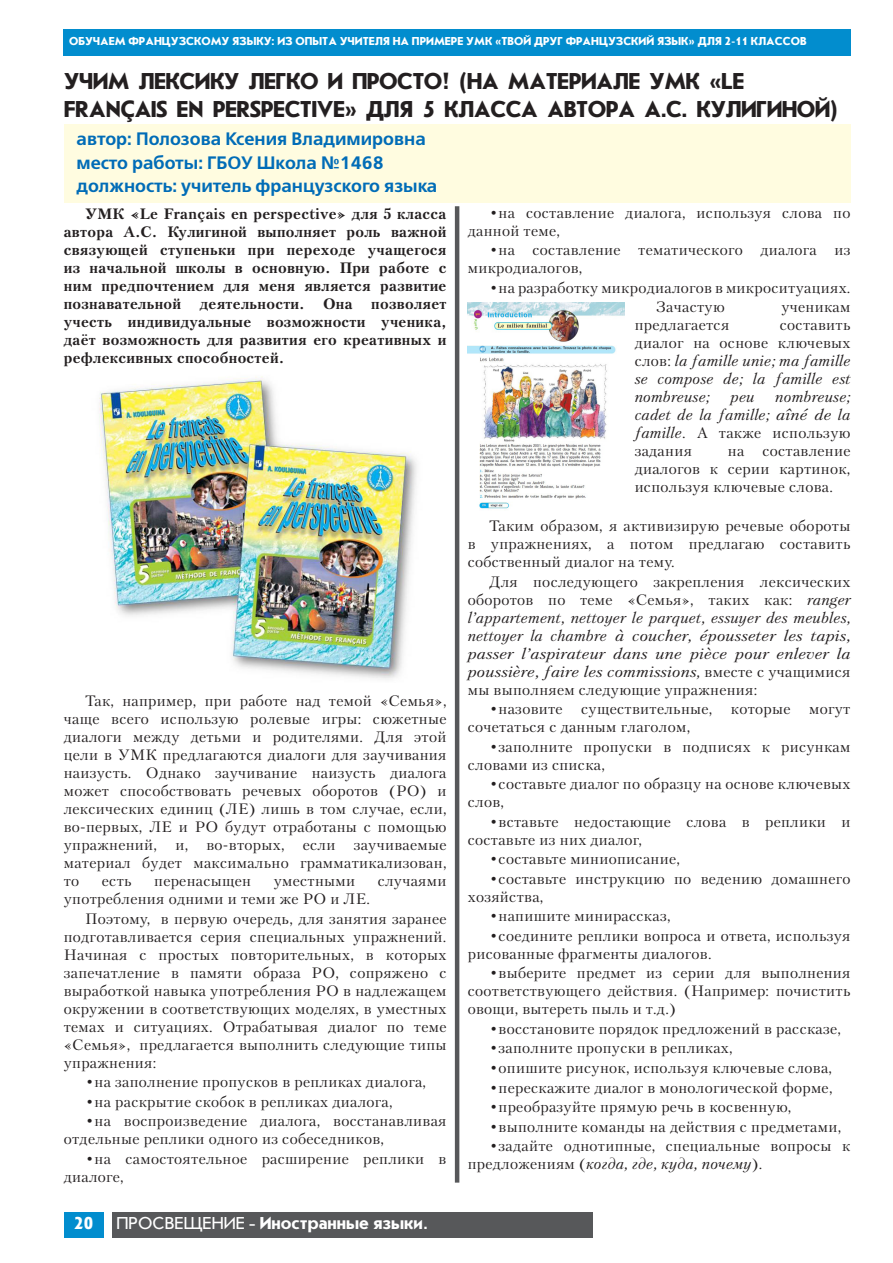
<style>
.page{position:relative;width:893px;height:1263px;background:#fff}
.page>*{position:absolute;margin:0;border:0;box-sizing:border-box;transform-origin:0 0}
.Заголовок{font:700 24px/28.5px "Journal Sans C";letter-spacing:-.025em;color:#231f20}
.Инфо_об_авторе{font:700 18px "Free Set C";color:#006cb7}
.t1{font:700 18px "Journal Sans C";color:#fff}
.Содержание_статья{font:15px/18px "Petersburg C San Pin";letter-spacing:.02em;color:#231f20}
.Содержание_статья-2{font:700 15px/18px "Petersburg C San Pin";letter-spacing:.02em;color:#231f20;text-align:justify}
.Содержание_статья-3{font:italic 15px/18px "Petersburg C San Pin";letter-spacing:.02em;color:#231f20;text-align:justify}
.t2{font:700 12px "Journal Sans C";color:#fff}
.s1{font-family:"Myanmar Text";font-size:23.25px}
.s2{font-family:"Petersburg A San Pin"}
.s3{font-weight:400}
.s4{font-style:normal}
.s5{font-style:italic}
.s6{font-family:"Petersburg A San Pin";font-style:italic}
</style>
<div class="page">
<div style="left:64px;top:1212px;width:40px;height:25px;background:#028dce"></div>
<div style="left:64px;top:30px;width:787px;height:26px;background:#028dce"></div>
<div style="left:112px;top:1212px;width:481px;height:25px;background:#57585a"></div>
<hr style="left:455px;top:206px;width:4px;height:976px;background:#57585a">
<div style="left:64px;top:125px;width:786px;height:78px;background:#fffce0"></div>
<img style="left:99px;top:376px;width:318px;height:303px">
<img style="left:468px;top:303px;width:156px;height:206px">
<p class="t2" style="left:69px;top:35px;width:739px">ОБУЧАЕМ ФРАНЦУЗСКОМУ ЯЗЫКУ: ИЗ ОПЫТА УЧИТЕЛЯ НА ПРИМЕРЕ УМК «ТВОЙ ДРУГ ФРАНЦУЗСКИЙ ЯЗЫК» ДЛЯ 2-11 КЛАССОВ</p>
<p class="Заголовок" style="left:64px;top:67px;width:776px">УЧИМ ЛЕКСИКУ ЛЕГКО И ПРОСТО! (НА МАТЕРИАЛЕ УМК «LE<br>FRAN<span class="s1">Ç</span>AIS EN PERSPECTIVE» ДЛЯ 5 КЛАССА АВТОРА А.С. КУЛИГИНОЙ)</p>
<p class="Инфо_об_авторе" style="left:77px;top:128px;width:351px">автор: Полозова Ксения Владимировна</p>
<p class="Инфо_об_авторе" style="left:77px;top:152px;width:309px">место работы: ГБОУ Школа №1468</p>
<p class="Инфо_об_авторе" style="left:77px;top:175px;width:362px">должность: учитель французского языка</p>
<p class="Содержание_статья-2" style="left:64px;top:204px;width:384px;text-indent:21px">УМК «<span class="s2">Le Français en perspective</span>» для 5 класса автора А.С. Кулигиной выполняет роль важной связующей ступеньки при переходе учащегося из начальной школы в основную. При работе с ним предпочтением для меня является развитие познавательной деятельности. Она позволяет учесть индивидуальные возможности ученика, даёт возможность для развития его креативных и рефлексивных способностей.</p>
<p class="Содержание_статья" style="left:64px;top:692px;width:384px;text-align:justify;text-indent:21px">Так, например, при работе над темой «Семья», чаще всего использую ролевые игры: сюжетные диалоги между детьми и родителями. Для этой цели в УМК предлагаются диалоги для заучивания наизусть. Однако заучивание наизусть диалога может способствовать речевых оборотов (РО) и лексических единиц (ЛЕ) лишь в том случае, если, во-первых, ЛЕ и РО будут отработаны с помощью упражнений, и, во-вторых, если заучиваемые материал будет максимально грамматикализован, то</p>
<p class="Содержание_статья" style="left:102px;top:872px;width:31px">есть</p>
<p class="Содержание_статья" style="left:154px;top:872px;width:98px">перенасыщен</p>
<p class="Содержание_статья" style="left:274px;top:872px;width:83px">уместными</p>
<p class="Содержание_статья" style="left:378px;top:872px;width:70px">случаями</p>
<p class="Содержание_статья" style="left:64px;top:890px;width:308px">употребления одними и теми же РО и ЛЕ.</p>
<p class="Содержание_статья" style="left:64px;top:909px;width:384px;text-align:justify;text-indent:21px">Поэтому, в первую очередь, для занятия заранее подготавливается серия специальных упражнений.<br>Начиная с простых повторительных, в которых запечатление в памяти образа РО, сопряжено с выработкой навыка употребления РО в надлежащем окружении в соответствующих моделях, в уместных темах и ситуациях. Отрабатывая диалог по теме «Семья», предлагается выполнить следующие типы упражнения:</p>
<p class="Содержание_статья" style="left:85px;top:1073px;width:343px">•на заполнение пропусков в репликах диалога,</p>
<p class="Содержание_статья" style="left:85px;top:1092px;width:309px">•на раскрытие скобок в репликах диалога,</p>
<p class="Содержание_статья" style="left:64px;top:1112px;width:384px;text-indent:21px">•на воспроизведение диалога, восстанавливая отдельные реплики одного из собеседников,</p>
<p class="Содержание_статья" style="left:64px;top:1149px;width:384px;text-indent:21px">•на самостоятельное расширение реплики в диалоге,</p>
<p class="t1" style="left:74px;top:1213px;width:20px">20</p>
<p class="t1" style="left:117px;top:1214px;width:314px"><span class="s3">ПРОСВЕЩЕНИЕ -</span> Иностранные языки<span class="s3">.</span></p>
<p class="Содержание_статья" style="left:468px;top:203px;width:384px;text-indent:21px">•на составление диалога, используя слова по данной теме,</p>
<p class="Содержание_статья" style="left:468px;top:241px;width:384px;text-indent:21px">•на составление тематического диалога из микродиалогов,</p>
<p class="Содержание_статья" style="left:489px;top:278px;width:363px">•на разработку микродиалогов в микроситуациях.</p>
<p class="Содержание_статья" style="left:656px;top:298px;width:70px">Зачастую</p>
<p class="Содержание_статья" style="left:781px;top:298px;width:71px">ученикам</p>
<p class="Содержание_статья" style="left:635px;top:316px;width:96px">предлагается</p>
<p class="Содержание_статья-3" style="left:635px;top:316px;width:217px;text-indent:145px"><span class="s4">составить диалог на основе ключевых слов:</span> la famille unie; ma famille se compose de; la famille est nombreuse;</p>
<p class="Содержание_статья-3" style="left:635px;top:388px;width:217px;text-indent:141px">nombreuse; cadet de la famille; <span class="s2">aîné de</span> la famille. <span class="s4">А также использую задания</span></p>
<p class="Содержание_статья-3" style="left:731px;top:388px;width:25px">peu</p>
<p class="Содержание_статья" style="left:635px;top:442px;width:217px;text-align:justify;text-indent:93px">на составление диалогов к серии картинок, используя ключевые слова.</p>
<p class="Содержание_статья" style="left:468px;top:517px;width:384px;text-align:justify;text-indent:21px">Таким образом, я активизирую речевые обороты в упражнениях, а потом предлагаю составить собственный диалог на тему.</p>
<p class="Содержание_статья" style="left:468px;top:572px;width:384px;text-align:justify;text-indent:21px">Для последующего закрепления лексических оборотов по теме «Семья», таких как: <span class="s5">ranger l’appartement, nettoyer le parquet, essuyer des meubles, nettoyer la chambre</span> <span class="s6">à coucher, épousseter les tapis, passer l’aspirateur dans une pièce pour enlever la poussière, faire les commissions</span><span class="s5">,</span> вместе с учащимися мы выполняем следующие упражнения:</p>
<p class="Содержание_статья" style="left:468px;top:700px;width:384px;text-indent:21px">•назовите существительные, которые могут сочетаться с данным глаголом,</p>
<p class="Содержание_статья" style="left:468px;top:737px;width:384px;text-indent:21px">•заполните пропуски в подписях к рисункам словами из списка,</p>
<p class="Содержание_статья" style="left:468px;top:775px;width:384px;text-indent:21px">•составьте диалог по образцу на основе ключевых слов,</p>
<p class="Содержание_статья" style="left:468px;top:812px;width:384px;text-indent:21px">•вставьте недостающие слова в реплики и составьте из них диалог,</p>
<p class="Содержание_статья" style="left:489px;top:850px;width:192px">•составьте миниописание,</p>
<p class="Содержание_статья" style="left:468px;top:869px;width:384px;text-indent:21px">•составьте инструкцию по ведению домашнего хозяйства,</p>
<p class="Содержание_статья" style="left:489px;top:907px;width:183px">•напишите минирассказ,</p>
<p class="Содержание_статья" style="left:468px;top:926px;width:384px;text-indent:21px">•соедините реплики вопроса и ответа, используя рисованные фрагменты диалогов.</p>
<p class="Содержание_статья" style="left:468px;top:964px;width:384px;text-align:justify;text-indent:21px">•выберите предмет из серии для выполнения соответствующего действия. (Например: почистить овощи, вытереть пыль и т.д.)</p>
<p class="Содержание_статья" style="left:489px;top:1019px;width:354px">•восстановите порядок предложений в рассказе,</p>
<p class="Содержание_статья" style="left:489px;top:1039px;width:245px">•заполните пропуски в репликах,</p>
<p class="Содержание_статья" style="left:489px;top:1058px;width:345px">•опишите рисунок, используя ключевые слова,</p>
<p class="Содержание_статья" style="left:489px;top:1078px;width:345px">•перескажите диалог в монологической форме,</p>
<p class="Содержание_статья" style="left:489px;top:1097px;width:304px">•преобразуйте прямую речь в косвенную,</p>
<p class="Содержание_статья" style="left:489px;top:1117px;width:354px">•выполните команды на действия с предметами,</p>
<p class="Содержание_статья" style="left:468px;top:1136px;width:384px;text-indent:21px">•задайте однотипные, специальные вопросы к предложениям (<span class="s5">когда, где, куда, почему</span>).</p>
</div>
